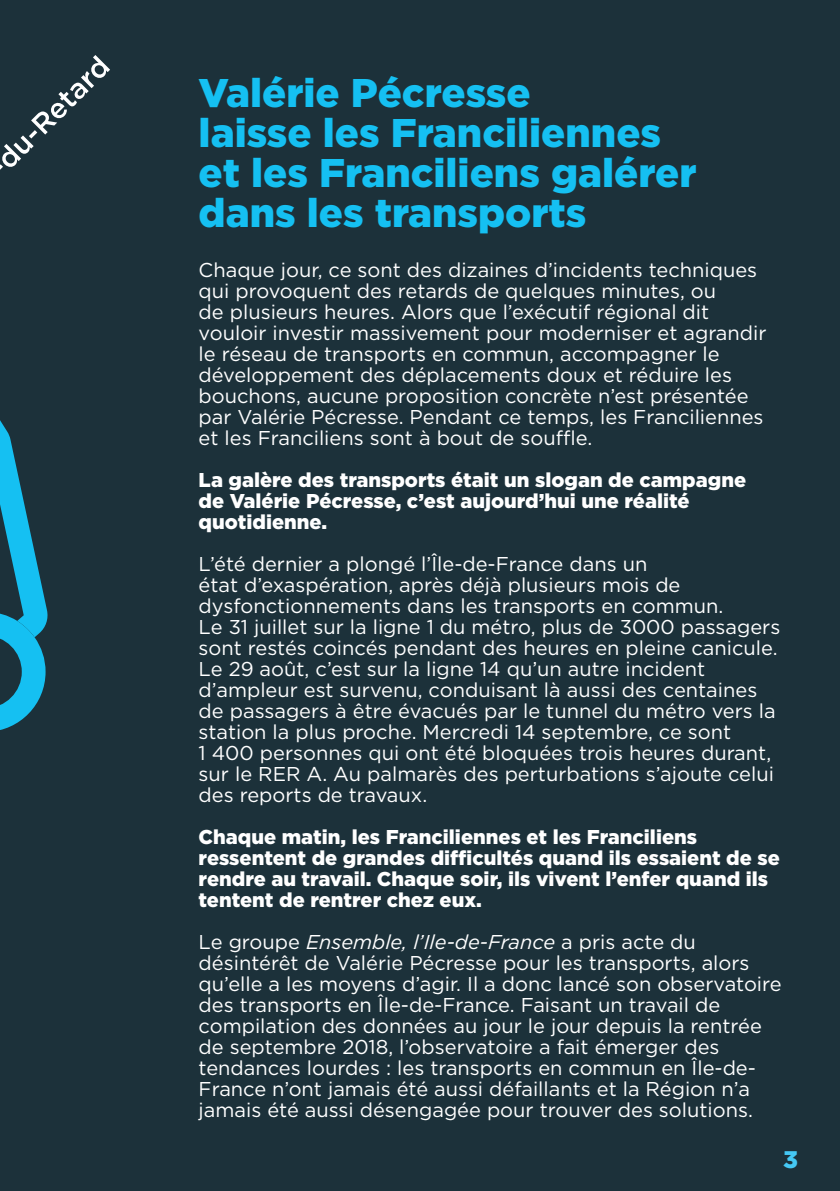
<style>
.page{position:relative;width:840px;height:1191px;background:#fff}
.page>*{position:absolute;margin:0;border:0;box-sizing:border-box;transform-origin:0 0}
.t1{font:900 40px/40px "Gotham";color:#15c0f2}
.t2{font:900 24px "Gotham";color:#45c8f4}
.t3{font:20px/21px "Gotham";color:#fff}
.t4{font:900 20px/21px "Gotham";color:#fff}
.s1{font-style:italic}
</style>
<div class="page">
<div style="left:0;top:0;width:839px;height:1191px;background:#1c313a"></div>
<svg style="left:0;top:420px;width:48px;height:310px"></svg>
<svg style="left:0;top:55px;width:110px;height:115px"></svg>
<h1 class="t1" style="left:198px;top:73px;width:499px">Valérie Pécresse<br>laisse les Franciliennes et les Franciliens galérer dans les transports</h1>
<p class="t3" style="left:198px;top:259px;width:569px">Chaque jour, ce sont des dizaines d’incidents techniques qui provoquent des retards de quelques minutes, ou<br>de plusieurs heures. Alors que l’exécutif régional dit vouloir investir massivement pour moderniser et agrandir le réseau de transports en commun, accompagner le développement des déplacements doux et réduire les bouchons, aucune proposition concrète n’est présentée par Valérie Pécresse. Pendant ce temps, les Franciliennes et les Franciliens sont à bout de souffle.</p>
<p class="t4" style="left:198px;top:469px;width:548px">La galère des transports était un slogan de campagne de Valérie Pécresse, c’est aujourd’hui une réalité quotidienne.</p>
<p class="t3" style="left:198px;top:553px;width:583px">L’été dernier a plongé l’Île-de-France dans un<br>état d’exaspération, après déjà plusieurs mois de dysfonctionnements dans les transports en commun.<br>Le 31 juillet sur la ligne 1 du métro, plus de 3000 passagers sont restés coincés pendant des heures en pleine canicule.<br>Le 29 août, c’est sur la ligne 14 qu’un autre incident d’ampleur est survenu, conduisant là aussi des centaines de passagers à être évacués par le tunnel du métro vers la station la plus proche. Mercredi 14 septembre, ce sont<br>1 400 personnes qui ont été bloquées trois heures durant, sur le RER A. Au palmarès des perturbations s’ajoute celui des reports de travaux.</p>
<p class="t4" style="left:198px;top:826px;width:582px">Chaque matin, les Franciliennes et les Franciliens ressentent de grandes difficultés quand ils essaient de se rendre au travail. Chaque soir, ils vivent l’enfer quand ils tentent de rentrer chez eux.</p>
<p class="t3" style="left:198px;top:931px;width:584px">Le groupe <span class="s1">Ensemble, l’Ile-de-France</span> a pris acte du désintérêt de Valérie Pécresse pour les transports, alors qu’elle a les moyens d’agir. Il a donc lancé son observatoire des transports en Île-de-France. Faisant un travail de compilation des données au jour le jour depuis la rentrée de septembre 2018, l’observatoire a fait émerger des tendances lourdes : les transports en commun en Île-de-France n’ont jamais été aussi défaillants et la Région n’a jamais été aussi désengagée pour trouver des solutions.</p>
<p class="t2" style="left:782px;top:1142px;width:16px">3</p>
</div>
